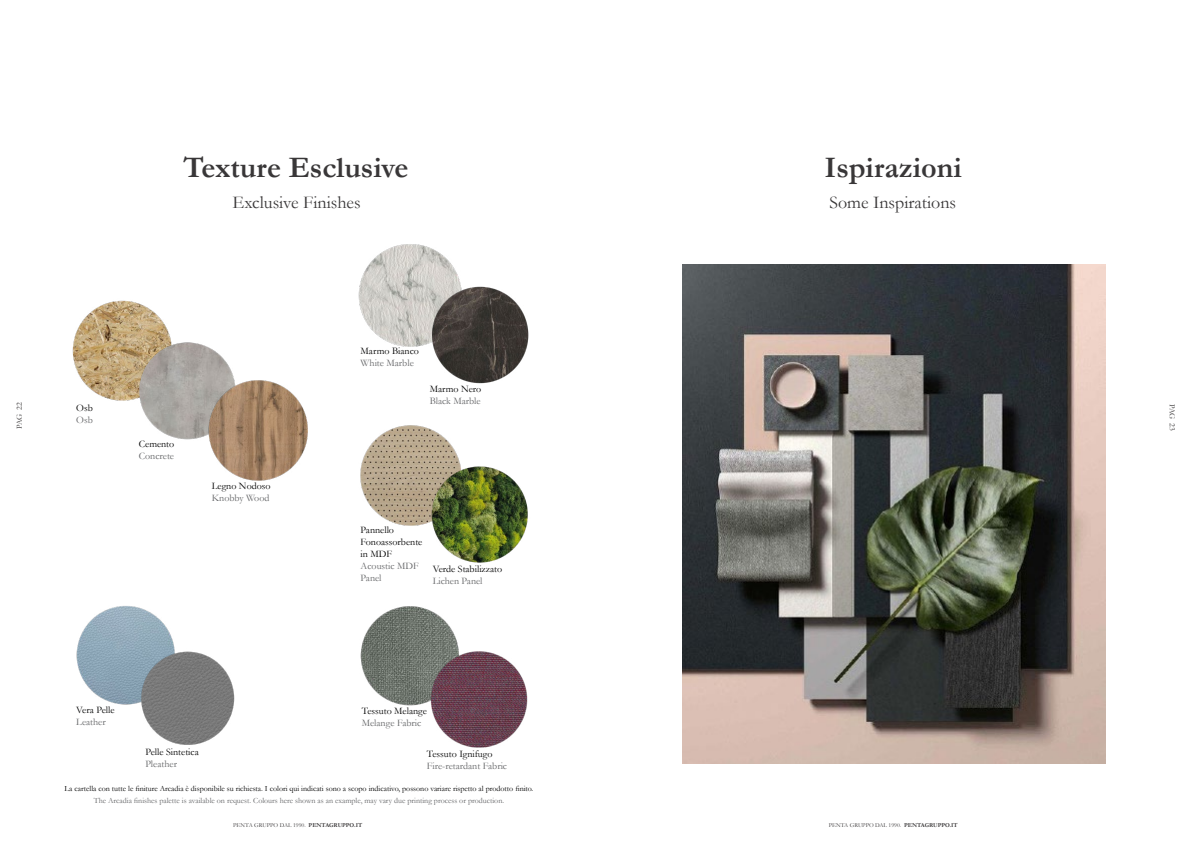
<style>
.page{position:relative;width:1191px;height:842px;background:#fff}
.page>*{position:absolute;margin:0;border:0;box-sizing:border-box;transform-origin:0 0}
.t1{font:700 30px "Garamond";color:#393738}
.t2{font:18px "Garamond";color:#393738}
.t3{font:10px/12px "Garamond";color:#000}
.t4{font:10px/12px "Garamond";color:#636466}
.t5{font:8px "Garamond";color:#000}
.t6{font:8px "Garamond";color:#636466}
.t7{font:8px "Garamond";letter-spacing:-.045em;color:#393738}
.t8{font:6px "Garamond";color:#393738}
.s1{font-weight:700}
</style>
<div class="page">
<img style="left:682px;top:264px;width:423px;height:500px">
<img style="left:358px;top:244px;width:102px;height:102px">
<img style="left:429px;top:281px;width:100px;height:103px">
<img style="left:360px;top:606px;width:98px;height:100px">
<img style="left:76px;top:606px;width:97px;height:99px">
<img style="left:136px;top:642px;width:99px;height:103px">
<img style="left:422px;top:643px;width:106px;height:105px">
<img style="left:73px;top:300px;width:98px;height:101px">
<img style="left:129px;top:341px;width:103px;height:99px">
<img style="left:204px;top:373px;width:104px;height:108px">
<img style="left:360px;top:425px;width:99px;height:100px">
<img style="left:429px;top:459px;width:99px;height:104px">
<h1 class="t1" style="left:183px;top:147px;width:227px">Texture Esclusive</h1>
<h2 class="t2" style="left:233px;top:190px;width:129px">Exclusive Finishes</h2>
<p class="t7" style="left:14px;top:429px;width:28px;rotate:-90deg">PAG 22</p>
<p class="t3" style="left:76px;top:401px;width:18px">Osb</p>
<p class="t4" style="left:76px;top:413px;width:18px">Osb</p>
<p class="t3" style="left:139px;top:437px;width:37px">Cemento</p>
<p class="t4" style="left:139px;top:449px;width:37px">Concrete</p>
<p class="t3" style="left:212px;top:480px;width:60px">Legno Nodoso</p>
<p class="t4" style="left:212px;top:492px;width:59px">Knobby Wood</p>
<p class="t3" style="left:361px;top:344px;width:60px">Marmo Bianco</p>
<p class="t4" style="left:361px;top:356px;width:55px">White Marble</p>
<p class="t3" style="left:430px;top:383px;width:53px">Marmo Nero</p>
<p class="t4" style="left:430px;top:395px;width:53px">Black Marble</p>
<p class="t3" style="left:361px;top:523px;width:63px">Pannello<br>Fonoassorbente in MDF</p>
<p class="t4" style="left:361px;top:559px;width:60px">Acoustic MDF<br>Panel</p>
<p class="t3" style="left:433px;top:562px;width:71px">Verde Stabilizzato</p>
<p class="t4" style="left:433px;top:574px;width:51px">Lichen Panel</p>
<p class="t3" style="left:76px;top:704px;width:40px">Vera Pelle</p>
<p class="t4" style="left:76px;top:716px;width:31px">Leather</p>
<p class="t3" style="left:145px;top:745px;width:55px">Pelle Sintetica</p>
<p class="t4" style="left:145px;top:757px;width:33px">Pleather</p>
<p class="t3" style="left:362px;top:704px;width:67px">Tessuto Melange</p>
<p class="t4" style="left:362px;top:716px;width:61px">Melange Fabric</p>
<p class="t3" style="left:427px;top:747px;width:67px">Tessuto Ignifugo</p>
<p class="t4" style="left:427px;top:759px;width:82px">Fire-retardant Fabric</p>
<p class="t5" style="left:65px;top:783px;width:470px">La cartella con tutte le finiture Arcadia è disponibile su richiesta. I colori qui indicati sono a scopo indicativo, possono variare rispetto al prodotto finito.</p>
<p class="t6" style="left:94px;top:795px;width:412px">The Arcadia finishes palette is available on request. Colours here shown as an example, may vary due printing process or production.</p>
<p class="t8" style="left:233px;top:821px;width:130px">PENTA GRUPPO DAL 1990. <span class="s1">PENTAGRUPPO.IT</span></p>
<h1 class="t1" style="left:824px;top:147px;width:139px">Ispirazioni</h1>
<h2 class="t2" style="left:829px;top:190px;width:128px">Some Inspirations</h2>
<p class="t8" style="left:828px;top:821px;width:130px">PENTA GRUPPO DAL 1990. <span class="s1">PENTAGRUPPO.IT</span></p>
<p class="t7" style="left:1177px;top:404px;width:28px;rotate:90deg">PAG 23</p>
</div>
